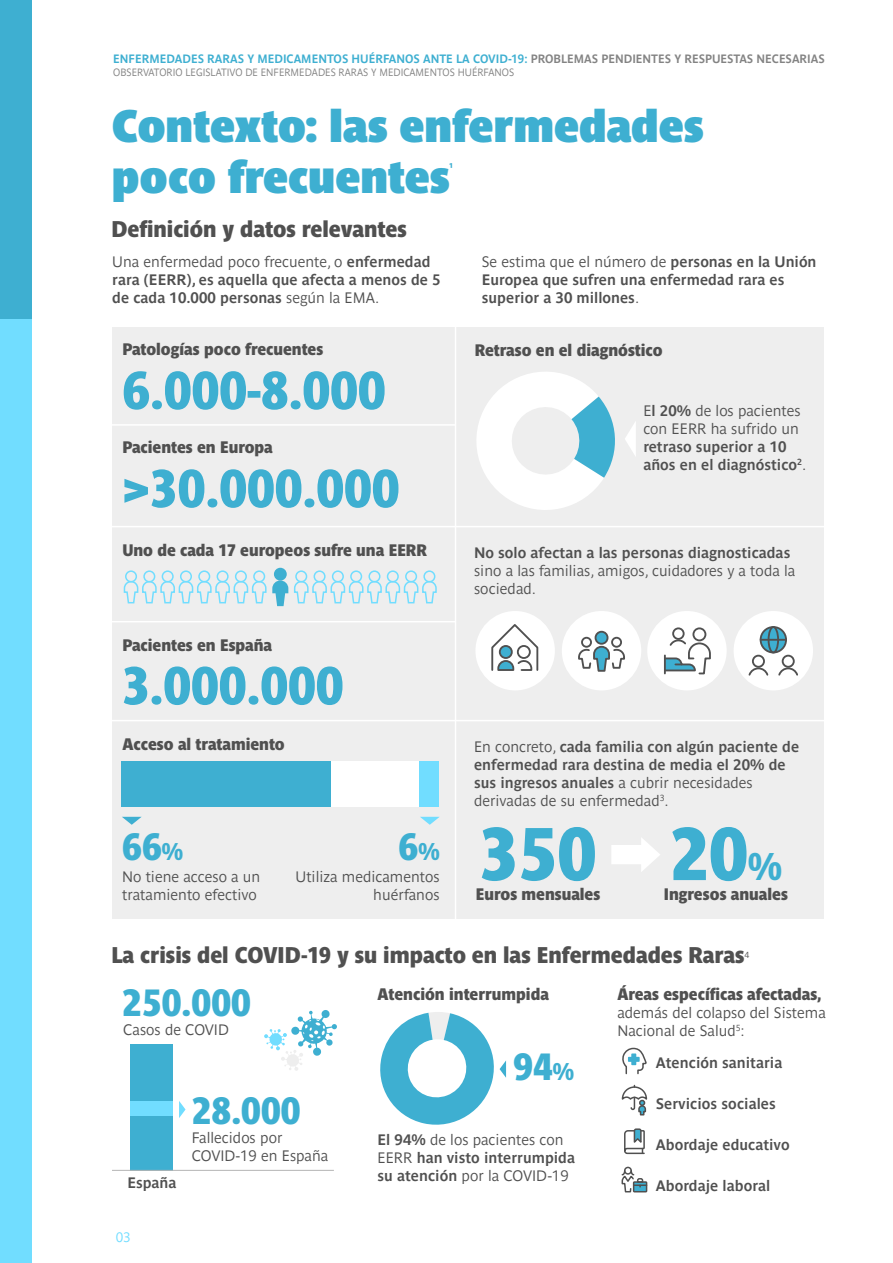
<style>
.page{position:relative;width:893px;height:1263px;background:#fff}
.page>*{position:absolute;margin:0;border:0;box-sizing:border-box;transform-origin:0 0}
.t1{font:73.65px "Parisine Std Narr Sombre";color:#3eafd1}
.t2{font:52.5px "Parisine Std Narr Sombre";color:#3eafd1}
.t3{font:700 45px/51px "Parisine Std Narr Sombre";color:#3eafd1}
.t4{font:37.5px "Parisine Std Narr Sombre";color:#3eafd1}
.t5{font:22.5px "Parisine Std Narr Sombre";color:#505050}
.t6{font:16.5px "Parisine Std Narr Sombre";color:#505050}
.t7{font:700 15px/18px "Parisine Std Gris";color:#505050}
.t8{font:15px/18px "Parisine Std Gris";color:#505050}
.t9{font:13.5px "Parisine Std Gris";color:#71ddff}
.t10{font:700 12px "Parisine Std Gris";color:#3eafd1;scale:.95 1}
.t11{font:10.5px "Parisine Std Gris";color:#838383;scale:.95 1}
.t12{font:10.5px "Parisine Std Narr Sombre";color:#3eafd1}
.t13{font:8.7px "Parisine Std Gris";color:#505050}
.s1{color:#838383}
.s2{font-weight:400}
.s3{font-size:24px}
.s4{font-weight:700}
.s5{font-size:38.25px}
</style>
<div class="page">
<div style="left:112px;top:327px;width:711px;height:592px;background:#eee"></div>
<div style="left:0;top:2px;width:32px;height:1261px;background:#71ddff"></div>
<div style="left:0;top:0;width:32px;height:318px;background:#3eafd1"></div>
<hr style="left:111px;top:526px;width:719px;height:1px;background:#fff">
<hr style="left:111px;top:424px;width:344px;height:2px;background:#fff">
<hr style="left:111px;top:621px;width:344px;height:1px;background:#fff">
<hr style="left:111px;top:720px;width:716px;height:1px;background:#fff">
<hr style="left:455px;top:326px;width:1px;height:596px;background:#fff">
<svg style="left:420px;top:817px;width:20px;height:8px"></svg>
<svg style="left:122px;top:817px;width:20px;height:8px"></svg>
<div style="left:331px;top:761px;width:89px;height:46px;background:#fff"></div>
<div style="left:122px;top:761px;width:209px;height:46px;background:#3eafd1"></div>
<div style="left:420px;top:761px;width:19px;height:46px;background:#71ddff"></div>
<svg style="left:611px;top:838px;width:49px;height:34px"></svg>
<div style="left:475px;top:611px;width:80px;height:79px;background:#fff;border-radius:50%"></div>
<div style="left:562px;top:611px;width:79px;height:79px;background:#fff;border-radius:50%"></div>
<div style="left:647px;top:611px;width:80px;height:79px;background:#fff;border-radius:50%"></div>
<div style="left:734px;top:611px;width:79px;height:79px;background:#fff;border-radius:50%"></div>
<svg style="left:761px;top:627px;width:25px;height:25px"></svg>
<div style="left:692px;top:627px;width:14px;height:14px;border:2px solid #505050;border-radius:50%"></div>
<div style="left:672px;top:627px;width:13px;height:13px;border:2px solid #505050;border-radius:50%"></div>
<svg style="left:664px;top:638px;width:47px;height:37px"></svg>
<svg style="left:491px;top:624px;width:48px;height:47px"></svg>
<div style="left:595px;top:632px;width:13px;height:12px;background:#3eafd1;border-radius:50%"></div>
<div style="left:595px;top:631px;width:13px;height:14px;border:2px solid #505050;border-radius:50%"></div>
<div style="left:581px;top:637px;width:11px;height:11px;border:2px solid #505050;border-radius:50%"></div>
<div style="left:611px;top:637px;width:11px;height:11px;border:2px solid #505050;border-radius:50%"></div>
<svg style="left:578px;top:645px;width:47px;height:27px"></svg>
<div style="left:760px;top:626px;width:27px;height:27px;border:2px solid #505050;border-radius:50%"></div>
<hr style="left:761px;top:639px;width:25px;height:2px;background:#505050">
<div style="left:768px;top:626px;width:11px;height:27px;border:2px solid #505050;border-radius:50%"></div>
<div style="left:752px;top:655px;width:13px;height:13px;border:2px solid #505050;border-radius:50%"></div>
<svg style="left:748px;top:666px;width:21px;height:10px"></svg>
<div style="left:782px;top:655px;width:13px;height:13px;border:2px solid #505050;border-radius:50%"></div>
<svg style="left:778px;top:666px;width:20px;height:10px"></svg>
<div style="left:125px;top:570px;width:12px;height:12px;border:2px solid #71ddff;border-radius:50%"></div>
<div style="left:143px;top:570px;width:12px;height:12px;border:2px solid #71ddff;border-radius:50%"></div>
<div style="left:162px;top:570px;width:12px;height:12px;border:2px solid #71ddff;border-radius:50%"></div>
<div style="left:180px;top:570px;width:12px;height:12px;border:2px solid #71ddff;border-radius:50%"></div>
<div style="left:198px;top:570px;width:12px;height:12px;border:2px solid #71ddff;border-radius:50%"></div>
<div style="left:217px;top:570px;width:12px;height:12px;border:2px solid #71ddff;border-radius:50%"></div>
<div style="left:235px;top:570px;width:12px;height:12px;border:2px solid #71ddff;border-radius:50%"></div>
<div style="left:253px;top:570px;width:12px;height:12px;border:2px solid #71ddff;border-radius:50%"></div>
<div style="left:274px;top:568px;width:13px;height:13px;background:#3eafd1;border-radius:50%"></div>
<div style="left:295px;top:570px;width:12px;height:12px;border:2px solid #71ddff;border-radius:50%"></div>
<div style="left:314px;top:570px;width:12px;height:12px;border:2px solid #71ddff;border-radius:50%"></div>
<div style="left:332px;top:570px;width:12px;height:12px;border:2px solid #71ddff;border-radius:50%"></div>
<div style="left:350px;top:570px;width:12px;height:12px;border:2px solid #71ddff;border-radius:50%"></div>
<div style="left:368px;top:570px;width:12px;height:12px;border:2px solid #71ddff;border-radius:50%"></div>
<div style="left:387px;top:570px;width:12px;height:12px;border:2px solid #71ddff;border-radius:50%"></div>
<div style="left:405px;top:570px;width:12px;height:12px;border:2px solid #71ddff;border-radius:50%"></div>
<div style="left:423px;top:570px;width:12px;height:12px;border:2px solid #71ddff;border-radius:50%"></div>
<svg style="left:123px;top:580px;width:314px;height:26px"></svg>
<svg style="left:477px;top:372px;width:159px;height:138px"></svg>
<div style="left:131px;top:1044px;width:42px;height:126px;background:#3eafd1"></div>
<div style="left:131px;top:1101px;width:42px;height:15px;background:#71ddff"></div>
<hr style="left:112px;top:1170px;width:222px;height:1px;background:#b4b4b4">
<svg style="left:179px;top:1101px;width:7px;height:17px"></svg>
<svg style="left:380px;top:1012px;width:126px;height:113px"></svg>
<svg style="left:622px;top:1047px;width:25px;height:28px"></svg>
<svg style="left:621px;top:1085px;width:27px;height:31px"></svg>
<svg style="left:624px;top:1128px;width:21px;height:27px"></svg>
<div style="left:624px;top:1167px;width:8px;height:8px;border:2px solid #505050;border-radius:50%"></div>
<svg style="left:621px;top:1169px;width:26px;height:24px"></svg>
<svg style="left:264px;top:1010px;width:73px;height:61px"></svg>
<p class="t10" style="left:113px;top:51px;width:751px">ENFERMEDADES RARAS Y MEDICAMENTOS HUÉRFANOS ANTE LA COVID-19: <span class="s1">PROBLEMAS PENDIENTES Y RESPUESTAS NECESARIAS</span></p>
<p class="t11" style="left:113px;top:66px;width:424px">OBSERVATORIO LEGISLATIVO DE ENFERMEDADES RARAS Y MEDICAMENTOS HUÉRFANOS</p>
<h3 class="t3" style="left:112px;top:100px;width:593px">Contexto: las enfermedades poco frecuentes</h3>
<p class="t12" style="left:450px;top:161px;width:5px">¹</p>
<h3 class="t5" style="left:111px;top:215px;width:297px">Definición y datos relevantes</h3>
<p class="t7" style="left:112px;top:253px;width:330px"><span class="s2">Una enfermedad poco frecuente, o</span> enfermedad rara (EERR), es aquella que afecta a menos de 5 de cada 10.000 personas <span class="s2">según la EMA.</span></p>
<p class="t7" style="left:482px;top:253px;width:336px"><span class="s2">Se estima que el número de</span> personas en la Unión<br>Europea que sufren una enfermedad rara es superior a 30 millones<span class="s2">.</span></p>
<p class="t6" style="left:122px;top:340px;width:202px">Patologías poco frecuentes</p>
<p class="t6" style="left:475px;top:341px;width:190px">Retraso en el diagnóstico</p>
<h2 class="t2" style="left:122px;top:359px;width:265px">6.000-8.000</h2>
<p class="t6" style="left:122px;top:438px;width:152px">Pacientes en Europa</p>
<h2 class="t2" style="left:122px;top:457px;width:279px">&gt;30.000.000</h2>
<p class="t6" style="left:122px;top:540px;width:306px">Uno de cada 17 europeos sufre una EERR</p>
<p class="t6" style="left:122px;top:635px;width:151px">Pacientes en España</p>
<h2 class="t2" style="left:122px;top:655px;width:223px">3.000.000</h2>
<p class="t6" style="left:122px;top:734px;width:164px">Acceso al tratamiento</p>
<h3 class="t4" style="left:122px;top:824px;width:62px">66<span class="s3">%</span></h3>
<p class="t8" style="left:122px;top:867px;width:140px">No tiene acceso a un tratamiento efectivo</p>
<h3 class="t4" style="left:399px;top:824px;width:43px">6<span class="s3">%</span></h3>
<p class="t8" style="left:296px;top:867px;width:146px;text-align:right">Utiliza medicamentos huérfanos</p>
<p class="t8" style="left:643px;top:401px;width:159px">E<span class="s4">l 20%</span> de los pacientes con EERR ha sufrido un</p>
<p class="t7" style="left:643px;top:437px;width:164px">retraso superior a 10 años en el diagnóstico<sup>2</sup><span class="s2">.</span></p>
<p class="t7" style="left:474px;top:543px;width:318px">No solo afectan a las personas diagnosticadas</p>
<p class="t8" style="left:474px;top:561px;width:323px">sino a las familias, amigos, cuidadores y a toda la sociedad.</p>
<p class="t7" style="left:474px;top:738px;width:327px"><span class="s2">En concreto,</span> cada familia con algún paciente de enfermedad rara destina de media el 20% de sus ingresos anuales <span class="s2">a cubrir necesidades derivadas de su enfermedad</span><sup>3</sup><span class="s2">.</span></p>
<h1 class="t1" style="left:480px;top:810px;width:304px">350 20<span class="s5">%</span></h1>
<p class="t6" style="left:476px;top:884px;width:126px">Euros mensuales</p>
<p class="t6" style="left:664px;top:884px;width:126px">Ingresos anuales</p>
<h3 class="t5" style="left:111px;top:941px;width:635px">La crisis del COVID-19 y su impacto en las Enfermedades Raras</h3>
<p class="t13" style="left:745px;top:950px;width:6px">4</p>
<h3 class="t4" style="left:122px;top:980px;width:130px">250.000</h3>
<p class="t8" style="left:123px;top:1020px;width:107px">Casos de COVID</p>
<h3 class="t4" style="left:192px;top:1088px;width:110px">28.000</h3>
<p class="t7" style="left:127px;top:1173px;width:51px">España</p>
<p class="t9" style="left:116px;top:1229px;width:17px">03</p>
<p class="t8" style="left:192px;top:1129px;width:138px">Fallecidos por<br>COVID-19 en España</p>
<p class="t6" style="left:378px;top:984px;width:173px">Atención interrumpida</p>
<p class="t6" style="left:617px;top:984px;width:206px">Áreas específicas afectadas,</p>
<p class="t8" style="left:617px;top:1003px;width:210px">además del colapso del Sistema<br>Nacional de Salud<sup>5</sup>:</p>
<h3 class="t4" style="left:513px;top:1045px;width:62px">94<span class="s3">%</span></h3>
<p class="t7" style="left:656px;top:1054px;width:128px">Atención sanitaria</p>
<p class="t7" style="left:656px;top:1095px;width:121px">Servicios sociales</p>
<p class="t7" style="left:656px;top:1136px;width:135px">Abordaje educativo</p>
<p class="t7" style="left:656px;top:1176px;width:116px">Abordaje laboral</p>
<p class="t7" style="left:378px;top:1131px;width:199px">El 94% <span class="s2">de los pacientes con<br>EERR</span> han visto interrumpida su atención <span class="s2">por la COVID-19</span></p>
</div>
